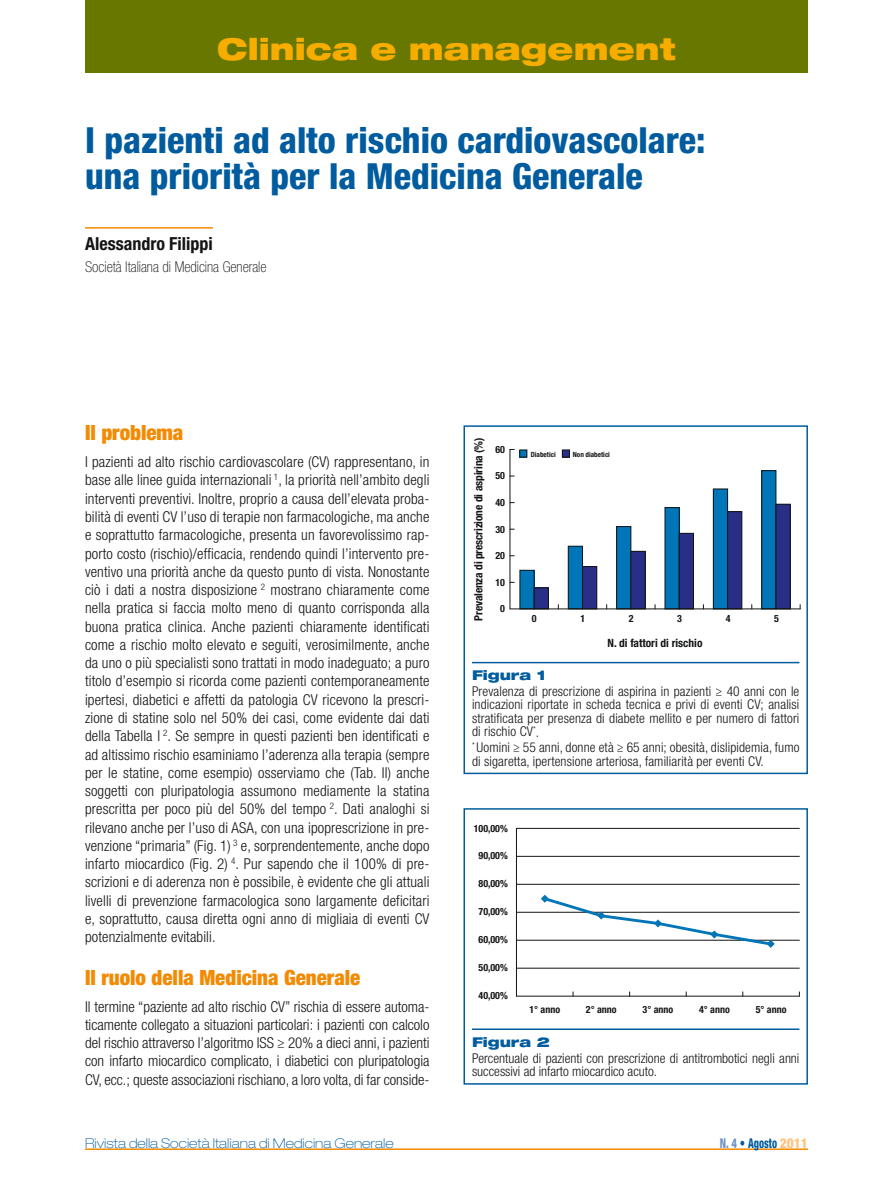
<style>
.page{position:relative;width:893px;height:1191px;background:#fff}
.page>*{position:absolute;margin:0;border:0;box-sizing:border-box;transform-origin:0 0}
.t1{font:800 condensed 36px/36px "Helvetica Neue LT Std";color:#005c9e}
.t2{font:900 expanded 30px "Helvetica Neue LT Std";color:#f7ac00}
.t3{font:900 condensed 21px "Helvetica Neue LT Std";color:#f38a03}
.t4{font:700 condensed 18px "Helvetica Neue LT Std";color:#131413}
.t5{font:300 condensed 15px/18.3px "Helvetica Neue LT Std";letter-spacing:.005em;color:#131413;text-align:justify}
.t6{font:100 condensed 15px "Helvetica Neue LT Std";color:#131413}
.t7{font:300 condensed 13.5px/13.5px "Helvetica Neue LT Std";letter-spacing:.01em;color:#131413}
.t8{font:100 expanded 13.5px "Helvetica Neue LT Std";color:#005c9e}
.t9{font:800 condensed 13.5px "Helvetica Neue LT Std";color:#005c9e;scale:.8 1}
.t10{font:900 expanded 13.5px "Helvetica Neue LT Std";color:#005c9e}
.t11{font:700 condensed 11.4px "Helvetica Neue LT Std";letter-spacing:-.01em;color:#131414}
.t12{font:700 condensed 10.05px "Helvetica Neue LT Std";color:#131414}
.t13{font:700 condensed 7.2px "Helvetica Neue LT Std";color:#131414}
.s1{color:#7093c4}
.s2{color:#ffc17b}
</style>
<div class="page">
<hr style="left:85px;top:1148px;width:723px;height:2px;background:#f38a03">
<div style="left:85px;top:0;width:723px;height:72px;background:#677700"></div>
<hr style="left:85px;top:227px;width:128px;height:2px;background:#f38a03">
<div style="left:520px;top:570px;width:14px;height:39px;background:#0075b8"></div>
<div style="left:534px;top:588px;width:14px;height:21px;background:#292f86"></div>
<div style="left:534px;top:587px;width:15px;height:22px;border:1px solid #131414"></div>
<div style="left:568px;top:546px;width:14px;height:63px;background:#0075b8"></div>
<div style="left:568px;top:546px;width:15px;height:63px;border:1px solid #131414"></div>
<div style="left:582px;top:566px;width:15px;height:43px;background:#292f86"></div>
<div style="left:582px;top:566px;width:15px;height:43px;border:1px solid #131414"></div>
<div style="left:617px;top:526px;width:14px;height:83px;background:#0075b8"></div>
<div style="left:616px;top:526px;width:15px;height:83px;border:1px solid #131414"></div>
<div style="left:631px;top:551px;width:14px;height:58px;background:#292f86"></div>
<div style="left:630px;top:551px;width:15px;height:58px;border:1px solid #131414"></div>
<div style="left:665px;top:507px;width:14px;height:102px;background:#0075b8"></div>
<div style="left:679px;top:533px;width:14px;height:76px;background:#292f86"></div>
<div style="left:679px;top:533px;width:15px;height:76px;border:1px solid #131414"></div>
<div style="left:713px;top:489px;width:15px;height:120px;background:#0075b8"></div>
<div style="left:713px;top:488px;width:15px;height:121px;border:1px solid #131414"></div>
<div style="left:728px;top:511px;width:14px;height:98px;background:#292f86"></div>
<div style="left:727px;top:511px;width:15px;height:98px;border:1px solid #131414"></div>
<div style="left:762px;top:470px;width:14px;height:139px;background:#0075b8"></div>
<div style="left:761px;top:470px;width:15px;height:139px;border:1px solid #131414"></div>
<div style="left:776px;top:504px;width:14px;height:105px;background:#292f86"></div>
<div style="left:776px;top:504px;width:15px;height:105px;border:1px solid #131414"></div>
<div style="left:520px;top:450px;width:7px;height:7px;background:#0075b8"></div>
<div style="left:519px;top:449px;width:8px;height:8px;border:1px solid #131414"></div>
<div style="left:562px;top:450px;width:7px;height:7px;background:#292f86"></div>
<div style="left:562px;top:449px;width:8px;height:8px;border:1px solid #131414"></div>
<hr style="left:510px;top:608px;width:290px;height:1px;background:#131414">
<hr style="left:510px;top:449px;width:1px;height:160px;background:#131414">
<div style="left:463px;top:425px;width:345px;height:349px;border:2px solid #005c9e"></div>
<hr style="left:516px;top:995px;width:283px;height:1px;background:#131414">
<hr style="left:516px;top:828px;width:1px;height:168px;background:#131414">
<hr style="left:516px;top:967px;width:283px;height:1px;background:#131414">
<hr style="left:516px;top:940px;width:283px;height:1px;background:#131414">
<hr style="left:516px;top:912px;width:283px;height:1px;background:#131414">
<hr style="left:516px;top:884px;width:283px;height:1px;background:#131414">
<hr style="left:516px;top:856px;width:283px;height:1px;background:#131414">
<hr style="left:516px;top:828px;width:283px;height:1px;background:#131414">
<svg style="left:539px;top:894px;width:238px;height:54px"></svg>
<div style="left:463px;top:808px;width:345px;height:276px;border:2px solid #005c9e"></div>
<hr style="left:472px;top:662px;width:327px;height:1px;background:#005c9e">
<hr style="left:472px;top:1028px;width:327px;height:2px;background:#005c9e">
<h2 class="t2" style="left:217px;top:29px;width:460px">Clinica e management</h2>
<h1 class="t1" style="left:85px;top:122px;width:622px">I pazienti ad alto rischio cardiovascolare: una priorità per la Medicina Generale</h1>
<p class="t4" style="left:85px;top:232px;width:129px">Alessandro Filippi</p>
<p class="t6" style="left:85px;top:258px;width:183px">Società Italiana di Medicina Generale</p>
<h3 class="t3" style="left:85px;top:420px;width:100px">Il problema</h3>
<p class="t5" style="left:85px;top:452px;width:346px">I pazienti ad alto rischio cardiovascolare (CV) rappresentano, in base alle linee guida internazionali <sup>1</sup>, la priorità nell’ambito degli interventi preventivi. Inoltre, proprio a causa dell’elevata proba&shy;bilità di eventi CV l’uso di terapie non farmacologiche, ma anche e soprattutto farmacologiche, presenta un favorevolissimo rap&shy;porto costo (rischio)/efficacia, rendendo quindi l’intervento pre&shy;ventivo una priorità anche da questo punto di vista. Nonostante ciò i dati a nostra disposizione <sup>2</sup> mostrano chiaramente come nella pratica si faccia molto meno di quanto corrisponda alla buona pratica clinica. Anche pazienti chiaramente identificati come a rischio molto elevato e seguiti, verosimilmente, anche da uno o più specialisti sono trattati in modo inadeguato; a puro titolo d’esempio si ricorda come pazienti contemporaneamente ipertesi, diabetici e affetti da patologia CV ricevono la prescri&shy;zione di statine solo nel 50% dei casi, come evidente dai dati della Tabella I <sup>2</sup>. Se sempre in questi pazienti ben identificati e ad altissimo rischio esaminiamo l’aderenza alla terapia (sempre per le statine, come esempio) osserviamo che (Tab. II) anche soggetti con pluripatologia assumono mediamente la statina prescritta per poco più del 50% del tempo <sup>2</sup>. Dati analoghi si rilevano anche per l’uso di ASA, con una ipoprescrizione in pre&shy;venzione “primaria” (Fig. 1) <sup>3</sup> e, sorprendentemente, anche dopo infarto miocardico (Fig. 2) <sup>4</sup>. Pur sapendo che il 100% di pre&shy;scrizioni e di aderenza non è possibile, è evidente che gli attuali livelli di prevenzione farmacologica sono largamente deficitari e, soprattutto, causa diretta ogni anno di migliaia di eventi CV potenzialmente evitabili.</p>
<h3 class="t3" style="left:85px;top:964px;width:277px">Il ruolo della Medicina Generale</h3>
<p class="t5" style="left:85px;top:997px;width:346px">Il termine “paziente ad alto rischio CV” rischia di essere automa&shy;ticamente collegato a situazioni particolari: i pazienti con calcolo del rischio attraverso l’algoritmo ISS ≥ 20% a dieci anni, i pazienti con infarto miocardico complicato, i diabetici con pluripatologia CV, ecc.; queste associazioni rischiano, a loro volta, di far conside-</p>
<p class="t11" style="left:472px;top:621px;width:185px;rotate:-90deg">Prevalenza di prescrizione di aspirina (%)</p>
<p class="t12" style="left:495px;top:443px;width:11px">60</p>
<p class="t12" style="left:495px;top:470px;width:11px">50</p>
<p class="t12" style="left:495px;top:496px;width:11px">40</p>
<p class="t12" style="left:495px;top:523px;width:11px">30</p>
<p class="t12" style="left:495px;top:549px;width:11px">20</p>
<p class="t12" style="left:495px;top:576px;width:11px">10</p>
<p class="t12" style="left:500px;top:602px;width:6px">0</p>
<p class="t13" style="left:531px;top:450px;width:26px">Diabetici</p>
<p class="t13" style="left:573px;top:450px;width:39px">Non diabetici</p>
<p class="t12" style="left:532px;top:612px;width:6px">0</p>
<p class="t12" style="left:580px;top:612px;width:6px">1</p>
<p class="t12" style="left:629px;top:612px;width:6px">2</p>
<p class="t12" style="left:677px;top:612px;width:6px">3</p>
<p class="t12" style="left:726px;top:612px;width:6px">4</p>
<p class="t12" style="left:774px;top:612px;width:6px">5</p>
<p class="t11" style="left:608px;top:636px;width:96px">N. di fattori di rischio</p>
<p class="t10" style="left:472px;top:666px;width:75px">Figura 1</p>
<p class="t7" style="left:472px;top:684px;width:329px;text-align:justify">Prevalenza di prescrizione di aspirina in pazienti ≥ 40 anni con le indicazioni riportate in scheda tecnica e privi di eventi CV; analisi stratificata per presenza di diabete mellito e per numero di fattori di rischio CV<sup>*</sup>.</p>
<p class="t7" style="left:472px;top:740px;width:329px"><sup>*</sup> Uomini ≥ 55 anni, donne età ≥ 65 anni; obesità, dislipidemia, fumo di sigaretta, ipertensione arteriosa, familiarità per eventi CV.</p>
<p class="t12" style="left:474px;top:822px;width:36px">100,00%</p>
<p class="t12" style="left:479px;top:849px;width:31px">90,00%</p>
<p class="t12" style="left:479px;top:877px;width:31px">80,00%</p>
<p class="t12" style="left:479px;top:905px;width:31px">70,00%</p>
<p class="t12" style="left:479px;top:933px;width:31px">60,00%</p>
<p class="t12" style="left:479px;top:961px;width:31px">50,00%</p>
<p class="t12" style="left:479px;top:989px;width:31px">40,00%</p>
<p class="t12" style="left:529px;top:1003px;width:32px">1° anno</p>
<p class="t12" style="left:586px;top:1003px;width:32px">2° anno</p>
<p class="t12" style="left:642px;top:1003px;width:32px">3° anno</p>
<p class="t12" style="left:699px;top:1003px;width:32px">4° anno</p>
<p class="t12" style="left:756px;top:1003px;width:32px">5° anno</p>
<p class="t10" style="left:472px;top:1033px;width:79px">Figura 2</p>
<p class="t7" style="left:472px;top:1051px;width:329px">Percentuale di pazienti con prescrizione di antitrombotici negli anni successivi ad infarto miocardico acuto.</p>
<p class="t8" style="left:85px;top:1135px;width:310px">Rivista della Società Italiana di Medicina Generale</p>
<p class="t9" style="left:720px;top:1135px;width:112px"><span class="s1">N. 4</span> • Agosto <span class="s2">2011</span></p>
</div>
